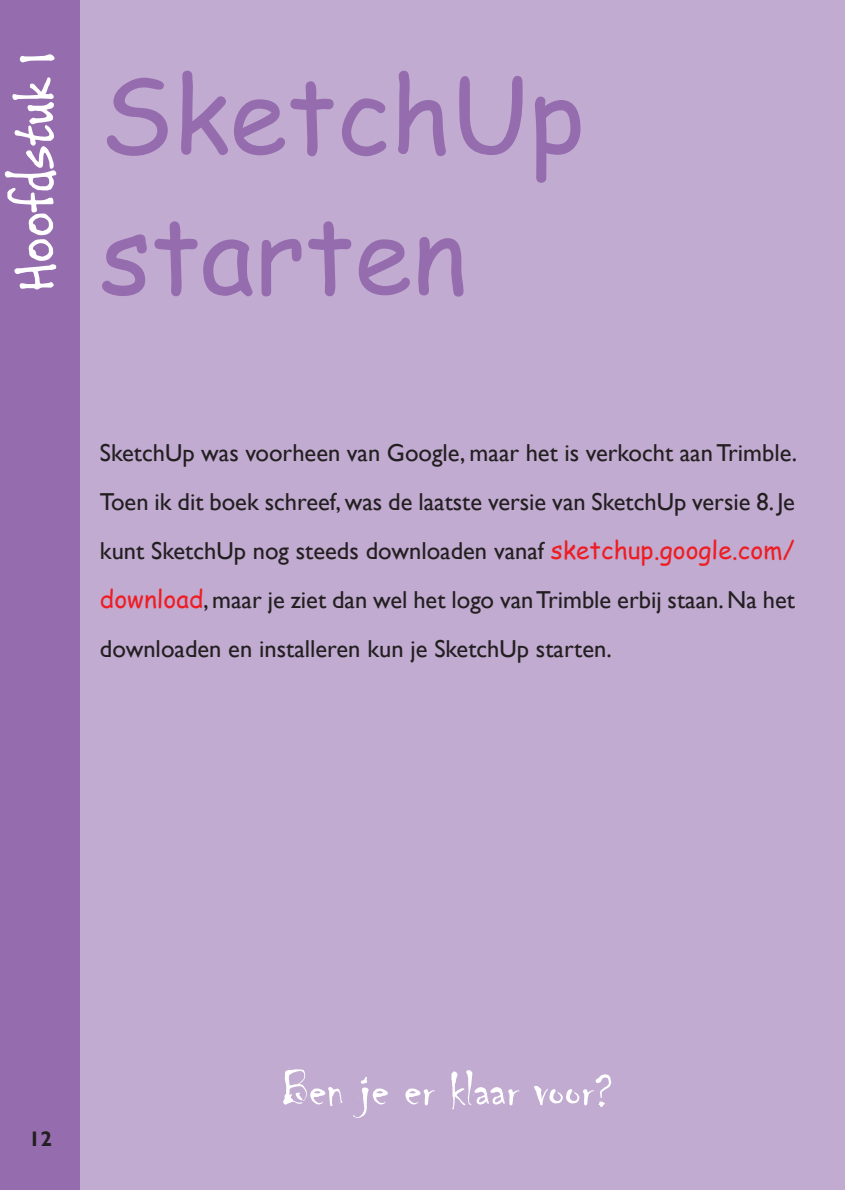
<style>
.page{position:relative;width:846px;height:1190px;background:#fff}
.page>*{position:absolute;margin:0;border:0;box-sizing:border-box;transform-origin:0 0}
.t1{font:105px/140px "Comic Sans MS";color:#956cae}
.t2{font:56px "Buxton Sketch";color:#fff}
.t3{font:52.5px "Chiller";color:#fff}
.t4{font:24.5px/49px "Gill Sans";color:#231f20;text-align:justify}
.t5{font:700 21px "Gill Sans";color:#231f20}
.s1{font-family:"Comic Sans MS";color:#ee1d23}
</style>
<div class="page">
<div style="left:1px;top:0;width:843px;height:1189px;background:#c1abd1"></div>
<div style="left:0;top:0;width:80px;height:1189px;background:#956cae"></div>
<h2 class="t2" style="left:-3px;top:292px;width:242px;rotate:-90deg">Hoofdstuk 1</h2>
<h1 class="t1" style="left:100px;top:40px;width:486px">SketchUp starten</h1>
<p class="t4" style="left:100px;top:428px;width:698px">SketchUp was voorheen van Google, maar het is verkocht aan Trimble.<br>Toen ik dit boek schreef, was de laatste versie van SketchUp versie 8. Je kunt SketchUp nog steeds downloaden vanaf <span class="s1">sketchup.google.com/ download</span>, maar je ziet dan wel het logo van Trimble erbij staan. Na het downloaden en installeren kun je SketchUp starten.</p>
<p class="t5" style="left:29px;top:1126px;width:25px">12</p>
<h3 class="t3" style="left:282px;top:1060px;width:332px">Ben je er klaar voor?</h3>
</div>
